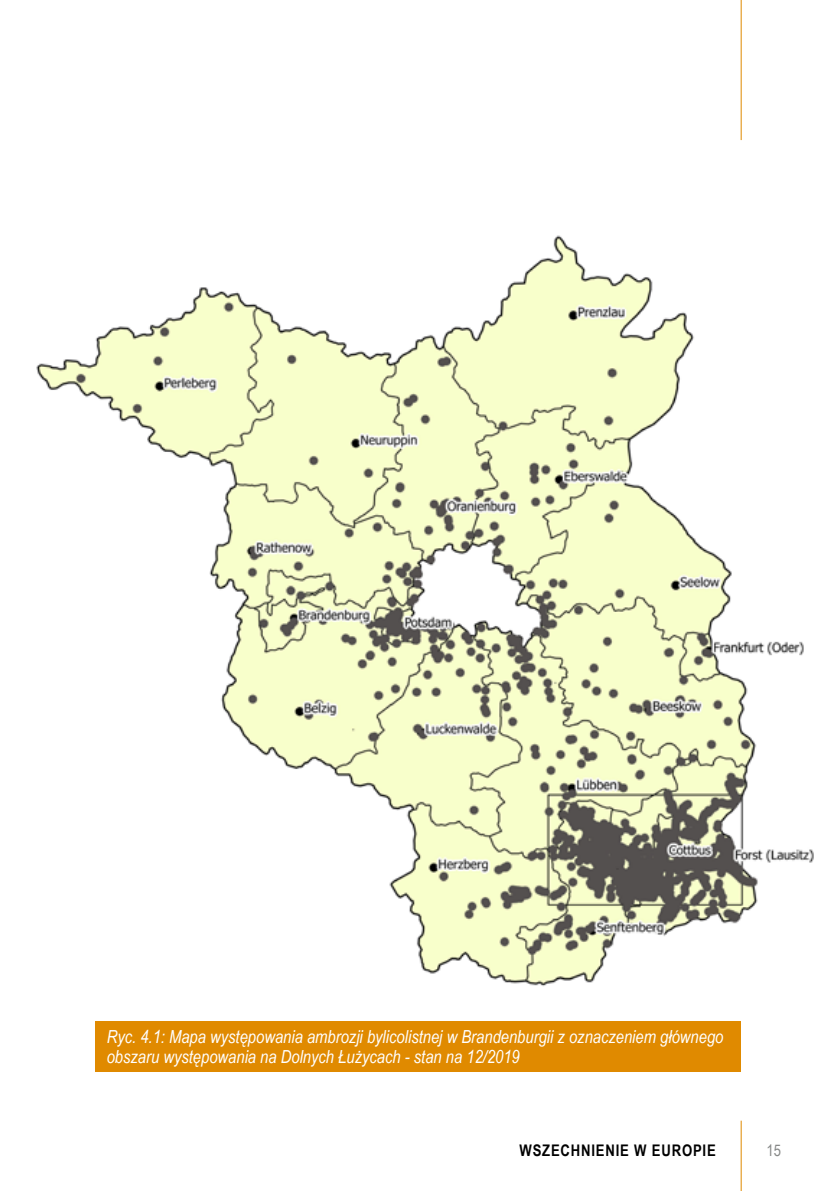
<style>
.page{position:relative;width:840px;height:1191px;background:#fff}
.page>*{position:absolute;margin:0;border:0;box-sizing:border-box;transform-origin:0 0}
.t1{font:italic 18px/20px "Arial Narrow";color:#fff}
.t2{font:700 16px "Arial Narrow";letter-spacing:.05em;color:#000}
.t3{font:16px "Arial Narrow";color:#878988}
</style>
<div class="page">
<hr style="left:740px;top:0;width:1px;height:140px;background:#e08a00">
<hr style="left:740px;top:1120px;width:1px;height:71px;background:#e08a00">
<img style="left:36px;top:235px;width:778px;height:752px">
<div style="left:95px;top:1021px;width:645px;height:50px;background:#e08a00"></div>
<p class="t1" style="left:107px;top:1026px;width:618px">Ryc. 4.1: Mapa występowania ambrozji bylicolistnej w Brandenburgii z oznaczeniem głównego obszaru występowania na Dolnych Łużycach - stan na 12/2019</p>
<p class="t2" style="left:519px;top:1138px;width:198px">WSZECHNIENIE W EUROPIE</p>
<p class="t3" style="left:766px;top:1138px;width:16px">15</p>
</div>
